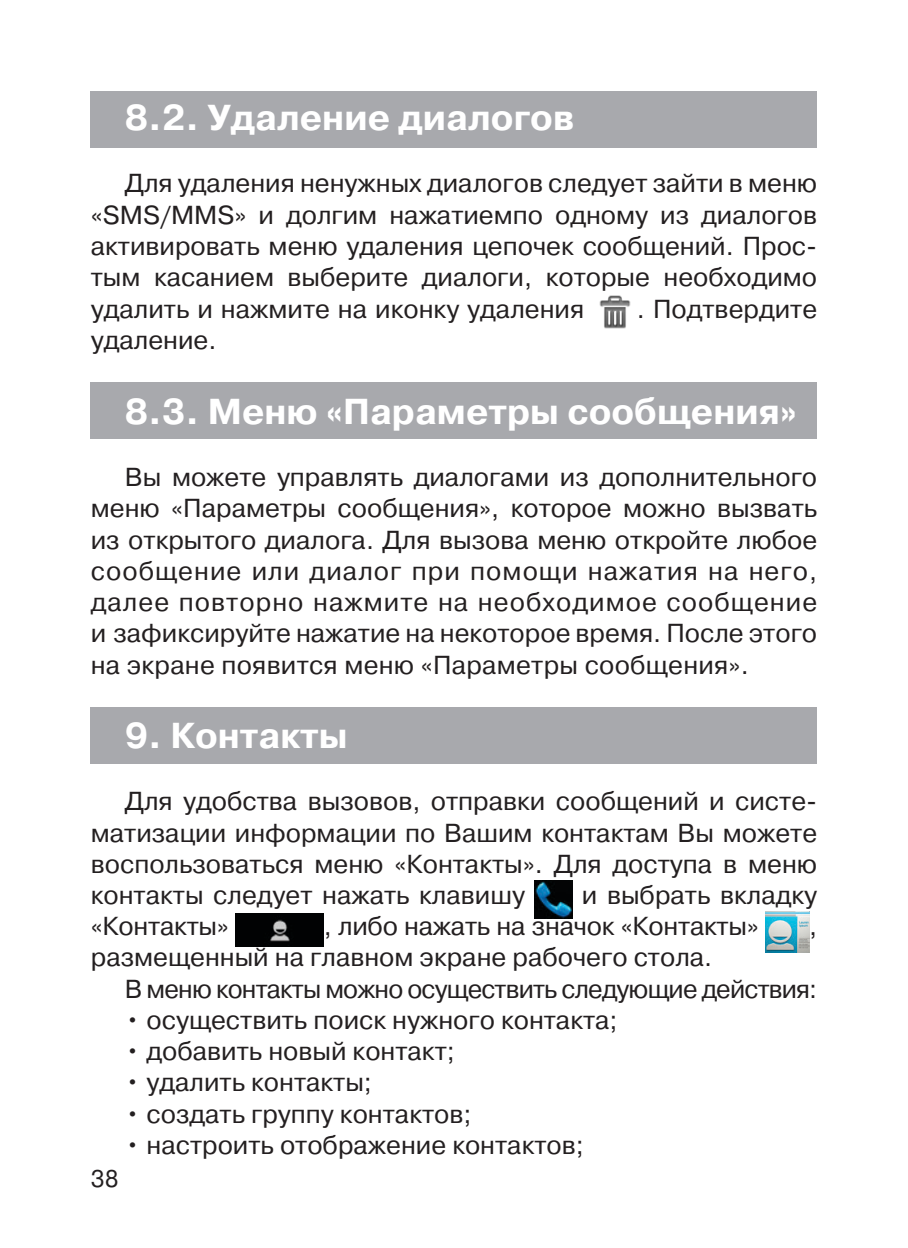
<style>
.page{position:relative;width:908px;height:1248px;background:#fff}
.page>*{position:absolute;margin:0;border:0;box-sizing:border-box;transform-origin:0 0}
.t1{font:700 36px "Pragmatica C";color:#fff}
.t2{font:26px/31.2px "Pragmatica C";color:#231f20;text-align:justify}
.t3{font:26px "Pragmatica C";letter-spacing:-.03em;color:#231f20}
.t4{font:24px "Pragmatica C";color:#231f20}
</style>
<div class="page">
<div style="left:91px;top:706px;width:725px;height:57px;background:#a8a9ad"></div>
<div style="left:91px;top:382px;width:725px;height:57px;background:#a8a9ad"></div>
<div style="left:91px;top:91px;width:725px;height:56px;background:#a8a9ad"></div>
<img style="left:599px;top:295px;width:32px;height:34px">
<img style="left:534px;top:880px;width:38px;height:38px">
<img style="left:235px;top:913px;width:89px;height:33px">
<img style="left:765px;top:911px;width:44px;height:41px">
<p class="t1" style="left:125px;top:98px;width:450px">8.2. Удаление диалогов</p>
<p class="t2" style="left:91px;top:168px;width:727px;text-indent:34px">Для удаления ненужных диалогов следует зайти в меню «SMS/MMS» и долгим нажатиемпо одному из диалогов активировать меню удаления цепочек сообщений. Прос&shy;тым касанием выберите диалоги, которые необходимо удалить и нажмите на иконку удаления</p>
<p class="t2" style="left:636px;top:294px;width:182px">. Подтвердите</p>
<p class="t2" style="left:91px;top:325px;width:127px">удаление.</p>
<p class="t1" style="left:125px;top:391px;width:673px">8.3. Меню «Параметры сообщения»</p>
<p class="t2" style="left:91px;top:462px;width:727px;text-indent:34px">Вы можете управлять диалогами из дополнительного меню «Параметры сообщения», которое можно вызвать из открытого диалога. Для вызова меню откройте любое сообщение или диалог при помощи нажатия на него, далее повторно нажмите на необходимое сообщение и зафиксируйте нажатие на некоторое время. После этого на экране появится меню «Параметры сообщения».</p>
<p class="t1" style="left:125px;top:715px;width:224px">9. Контакты</p>
<p class="t2" style="left:91px;top:786px;width:727px;text-indent:34px">Для удобства вызовов, отправки сообщений и систе&shy;матизации информации по Вашим контактам Вы можете воспользоваться меню «Контакты». Для доступа в меню контакты следует нажать клавишу</p>
<p class="t2" style="left:581px;top:879px;width:237px">и выбрать вкладку</p>
<p class="t2" style="left:91px;top:910px;width:139px">«Контакты»</p>
<p class="t2" style="left:323px;top:910px;width:436px">, либо нажать на значок «Контакты»</p>
<p class="t2" style="left:808px;top:910px;width:10px">,</p>
<p class="t2" style="left:91px;top:942px;width:622px">размещенный на главном экране рабочего стола.</p>
<p class="t3" style="left:125px;top:974px;width:693px">В меню контакты можно осуществить следующие действия:</p>
<p class="t2" style="left:125px;top:1004px;width:494px">• осуществить поиск нужного контакта;</p>
<p class="t2" style="left:125px;top:1035px;width:331px">• добавить новый контакт;</p>
<p class="t2" style="left:125px;top:1066px;width:248px">• удалить контакты;</p>
<p class="t2" style="left:125px;top:1098px;width:348px">• создать группу контактов;</p>
<p class="t2" style="left:125px;top:1129px;width:460px">• настроить отображение контактов;</p>
<p class="t4" style="left:91px;top:1165px;width:29px">38</p>
</div>
